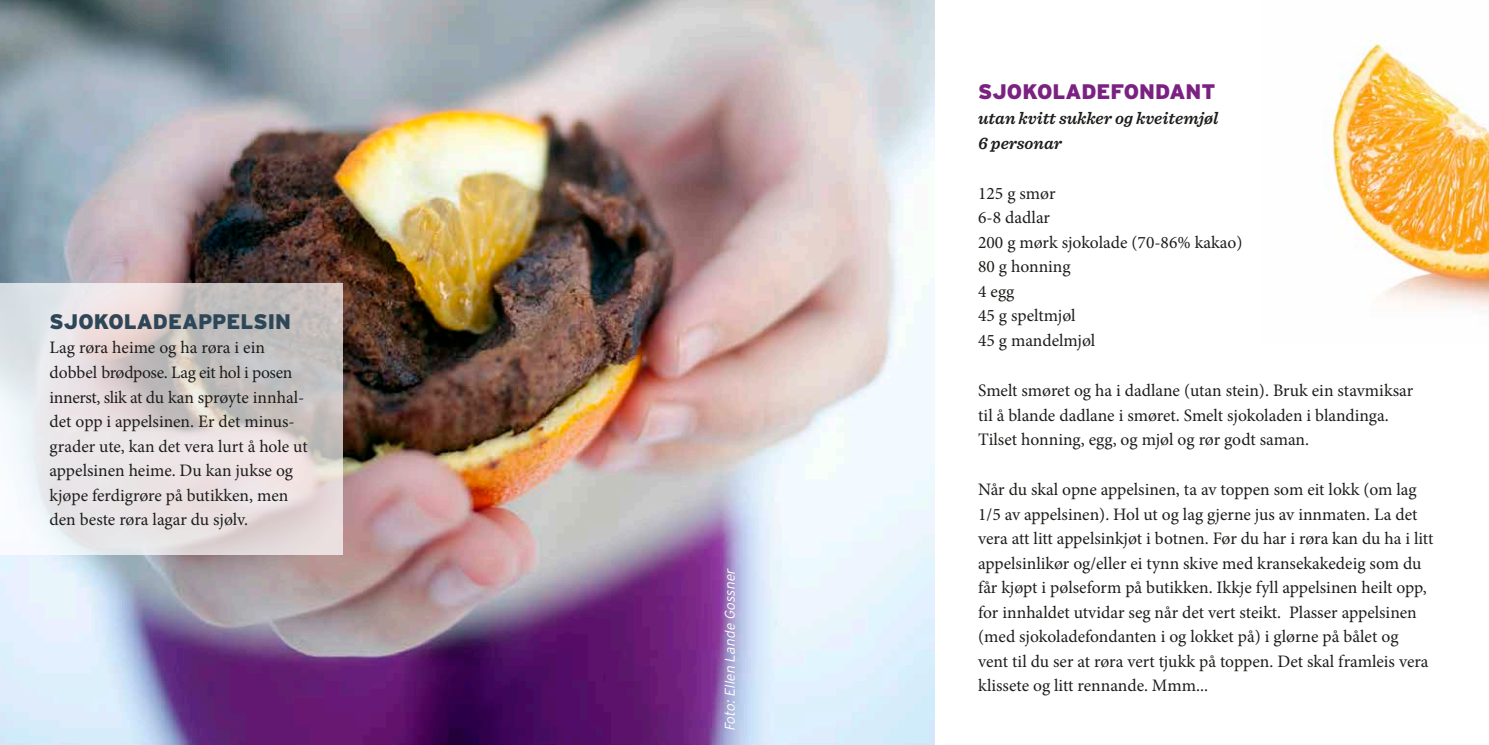
<style>
.page{position:relative;width:1489px;height:745px;background:#fff}
.page>*{position:absolute;margin:0;border:0;box-sizing:border-box;transform-origin:0 0}
.t1{font:900 21px "Interstate RES";color:#2e4758}
.t2{font:900 21px "Interstate RES";color:#7a2182}
.t3{font:17.5px/24.5px "Minion Pro";color:#1d1d1b}
.t4{font:italic 600 17.5px/25.2px "Sentinel";color:#1d1d1b}
.t5{font:italic 300 14px "Interstate RES";color:#fff}
</style>
<div class="page">
<img style="left:1325px;top:40px;width:163px;height:269px">
<img style="left:0;top:0;width:934px;height:744px">
<svg style="left:0;top:283px;width:342px;height:271px;background:#ddd8d9"></svg>
<p class="t1" style="left:50px;top:308px;width:243px">SJOKOLADEAPPELSIN</p>
<p class="t3" style="left:50px;top:335px;width:259px">Lag røra heime og ha røra i ein dobbel brødpose. Lag eit hol i posen innerst, slik at du kan sprøyte innhal&shy;det opp i appelsinen. Er det minus&shy;grader ute, kan det vera lurt å hole ut appelsinen heime. Du kan jukse og kjøpe ferdigrøre på butikken, men den beste røra lagar du sjølv.</p>
<p class="t5" style="left:722px;top:730px;width:165px;rotate:-90deg">Foto: Ellen Lande Gossner</p>
<p class="t2" style="left:978px;top:78px;width:239px">SJOKOLADEFONDANT</p>
<p class="t4" style="left:978px;top:104px;width:242px">utan kvitt sukker og kveitemjøl<br>6 personar</p>
<p class="t3" style="left:978px;top:180px;width:266px">125 g smør<br>6-8 dadlar<br>200 g mørk sjokolade (70-86% kakao)<br>80 g honning<br>4 egg<br>45 g speltmjøl<br>45 g mandelmjøl</p>
<p class="t3" style="left:978px;top:378px;width:436px">Smelt smøret og ha i dadlane (utan stein). Bruk ein stavmiksar til å blande dadlane i smøret. Smelt sjokoladen i blandinga.<br>Tilset honning, egg, og mjøl og rør godt saman.</p>
<p class="t3" style="left:978px;top:477px;width:457px">Når du skal opne appelsinen, ta av toppen som eit lokk (om lag 1/5 av appelsinen). Hol ut og lag gjerne jus av innmaten. La det vera att litt appelsinkjøt i botnen. Før du har i røra kan du ha i litt appelsinlikør og/eller ei tynn skive med kransekakedeig som du får kjøpt i pølseform på butikken. Ikkje fyll appelsinen heilt opp, for innhaldet utvidar seg når det vert steikt. Plasser appelsinen (med sjokoladefondanten i og lokket på) i glørne på bålet og<br>vent til du ser at røra vert tjukk på toppen. Det skal framleis vera klissete og litt rennande. Mmm...</p>
</div>
